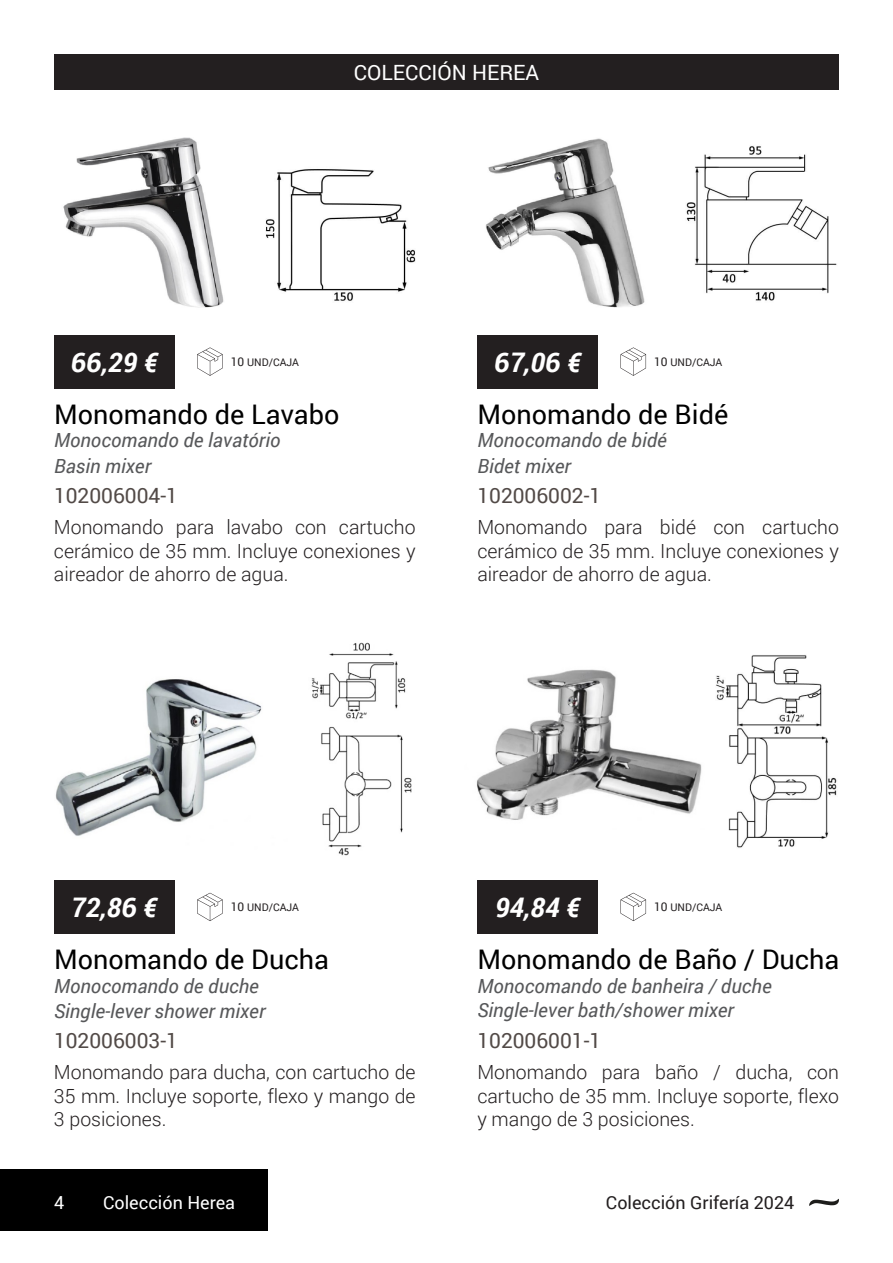
<style>
.page{position:relative;width:893px;height:1263px;background:#fff}
.page>*{position:absolute;margin:0;border:0;box-sizing:border-box;transform-origin:0 0}
.t1{font:27px "Roboto";color:#000}
.t2{font:italic 700 27px "Roboto";color:#fff}
.t3{font:21px "Roboto";color:#524a47}
.t4{font:21px "Roboto";color:#fff}
.t5{font:300 19.5px/23.4px "Roboto";color:#231f20;text-align:justify}
.t6{font:italic 19.5px/25px "Roboto";color:#57585a}
.t7{font:18px "Roboto";color:#231f20}
.t8{font:18px "Roboto";color:#fff}
.t9{font:10.5px "Roboto";letter-spacing:-.005em;color:#231f20}
.s1{font-size:12px}
</style>
<div class="page">
<div style="left:0;top:1169px;width:268px;height:62px;background:#000"></div>
<div style="left:54px;top:54px;width:785px;height:35px;background:#231f20"></div>
<svg style="left:809px;top:1199px;width:30px;height:7px"></svg>
<img style="left:63px;top:137px;width:161px;height:171px">
<img style="left:265px;top:169px;width:151px;height:132px">
<div style="left:54px;top:880px;width:120px;height:53px;background:#231f20"></div>
<div style="left:54px;top:335px;width:120px;height:53px;background:#231f20"></div>
<div style="left:477px;top:880px;width:121px;height:53px;background:#231f20"></div>
<svg style="left:197px;top:893px;width:26px;height:28px"></svg>
<svg style="left:197px;top:347px;width:26px;height:29px"></svg>
<svg style="left:620px;top:893px;width:26px;height:28px"></svg>
<img style="left:476px;top:669px;width:226px;height:151px">
<img style="left:716px;top:655px;width:121px;height:193px">
<img style="left:55px;top:642px;width:357px;height:214px">
<img style="left:485px;top:138px;width:160px;height:170px">
<img style="left:686px;top:146px;width:151px;height:155px">
<div style="left:477px;top:335px;width:121px;height:53px;background:#231f20"></div>
<svg style="left:620px;top:347px;width:26px;height:29px"></svg>
<p class="t4" style="left:354px;top:57px;width:187px">Colección Herea</p>
<h1 class="t2" style="left:71px;top:343px;width:88px">66,29 €</h1>
<p class="t9" style="left:231px;top:355px;width:70px"><span class="s1">10</span> UND/CAJA</p>
<h1 class="t2" style="left:494px;top:343px;width:88px">67,06 €</h1>
<p class="t9" style="left:654px;top:355px;width:70px"><span class="s1">10</span> UND/CAJA</p>
<h1 class="t1" style="left:54px;top:395px;width:287px">Monomando de Lavabo</h1>
<h1 class="t1" style="left:477px;top:395px;width:252px">Monomando de Bidé</h1>
<p class="t6" style="left:54px;top:426px;width:228px;line-height:26.1px">Monocomando de lavatório<br>Basin mixer</p>
<p class="t6" style="left:477px;top:426px;width:191px;line-height:26.4px">Monocomando de bidé<br>Bidet mixer</p>
<p class="t3" style="left:54px;top:481px;width:125px">102006004-1</p>
<p class="t3" style="left:477px;top:481px;width:125px">102006002-1</p>
<p class="t5" style="left:54px;top:515px;width:363px">Monomando para lavabo con cartucho cerámico de 35 mm. Incluye conexiones y aireador de ahorro de agua.</p>
<p class="t5" style="left:477px;top:515px;width:363px">Monomando para bidé con cartucho cerámico de 35 mm. Incluye conexiones y aireador de ahorro de agua.</p>
<h1 class="t2" style="left:71px;top:888px;width:87px">72,86 €</h1>
<p class="t9" style="left:231px;top:900px;width:70px"><span class="s1">10</span> UND/CAJA</p>
<h1 class="t2" style="left:495px;top:888px;width:86px">94,84 €</h1>
<p class="t9" style="left:654px;top:900px;width:70px"><span class="s1">10</span> UND/CAJA</p>
<h1 class="t1" style="left:54px;top:940px;width:276px">Monomando de Ducha</h1>
<h1 class="t1" style="left:477px;top:940px;width:364px">Monomando de Baño / Ducha</h1>
<p class="t6" style="left:54px;top:972px;width:213px">Monocomando de duche<br>Single-lever shower mixer</p>
<p class="t6" style="left:477px;top:973px;width:296px;line-height:24.2px">Monocomando de banheira / duche<br>Single-lever bath/shower mixer</p>
<p class="t3" style="left:54px;top:1026px;width:125px">102006003-1</p>
<p class="t3" style="left:477px;top:1026px;width:125px">102006001-1</p>
<p class="t5" style="left:54px;top:1060px;width:363px">Monomando para ducha, con cartucho de 35 mm. Incluye soporte, flexo y mango de 3 posiciones.</p>
<p class="t5" style="left:477px;top:1060px;width:363px">Monomando para baño / ducha, con cartucho de 35 mm. Incluye soporte, flexo y mango de 3 posiciones.</p>
<p class="t8" style="left:54px;top:1190px;width:12px">4</p>
<p class="t7" style="left:606px;top:1190px;width:190px">Colección Grifería 2024</p>
<p class="t8" style="left:103px;top:1190px;width:134px">Colección Herea</p>
</div>
